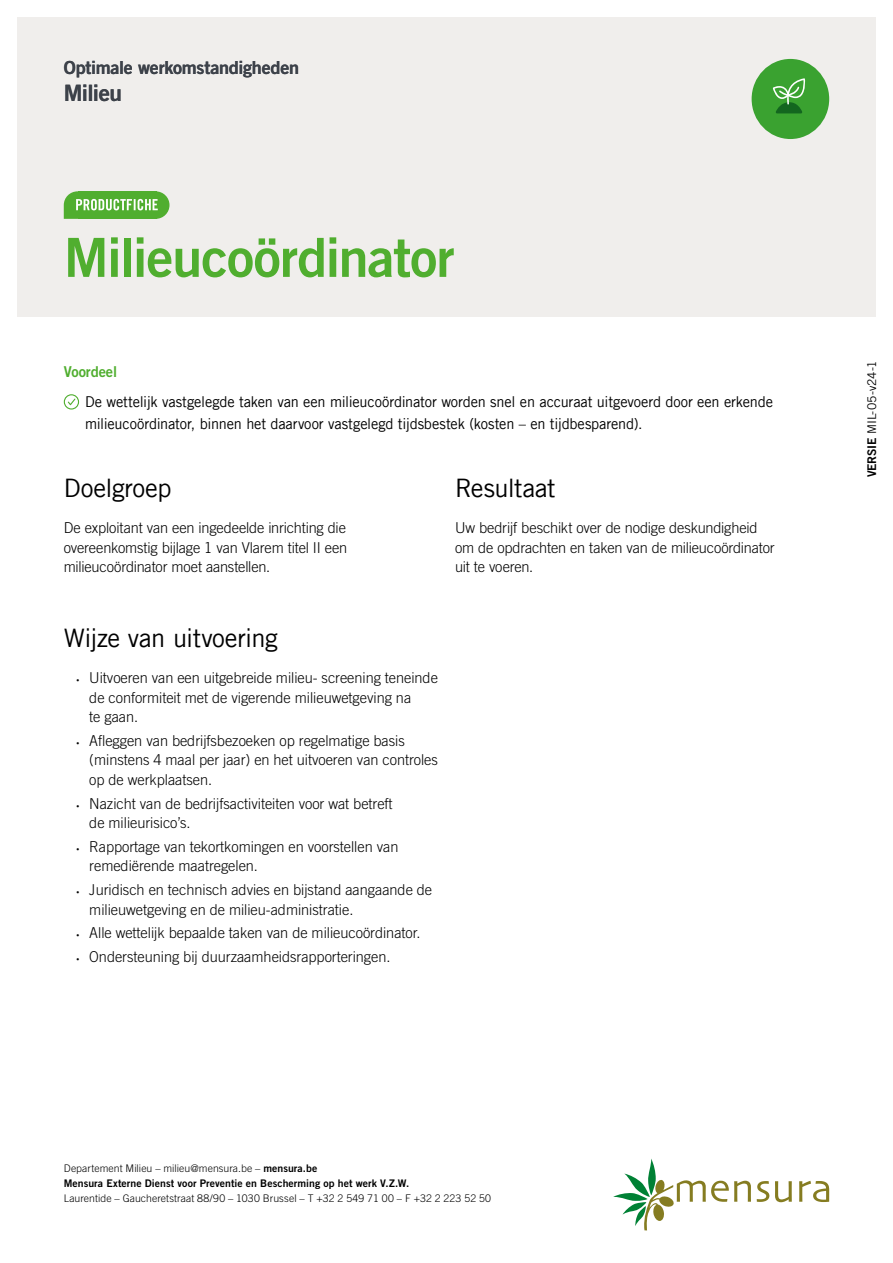
<style>
.page{position:relative;width:893px;height:1263px;background:#fff}
.page>*{position:absolute;margin:0;border:0;box-sizing:border-box;transform-origin:0 0}
.t1{font:54px "Trade Gothic LT Bold Two";letter-spacing:-.025em;color:#50ae2f}
.t2{font:25.5px "Trade Gothic LT";letter-spacing:-.02em;color:#000}
.t3{font:22.5px "Trade Gothic LT Bold Two";letter-spacing:-.03em;color:#3d424a}
.t4{font:18px "Trade Gothic LT Bold Two";letter-spacing:-.015em;color:#3d424a}
.t5{font:300 15px/19.5px "Trade Gothic LT";letter-spacing:-.005em;color:#000}
.t6{font:15px/22.5px "Trade Gothic LT";letter-spacing:-.01em;color:#000}
.t7{font:15px "Trade Gothic LT Bold Two";letter-spacing:-.005em;color:#50ae2f}
.t8{font:12px "Trade Gothic LT";letter-spacing:-.02em;color:#000}
.t9{font:300 10.5px "Trade Gothic LT";letter-spacing:.005em;color:#000}
.t10{font:10.5px "Trade Gothic LT Bold Two";letter-spacing:.005em;color:#000}
.s1{font-family:"Myriad Pro";font-weight:400;font-size:10.5px}
.s2{font-family:"Trade Gothic LT Bold Two";font-weight:400}
.s3{font-family:"Trade Gothic LT Bold Two"}
</style>
<div class="page">
<div style="left:17px;top:17px;width:859px;height:299px;background:#f0eeec"></div>
<div style="left:752px;top:59px;width:77px;height:80px;background:#3aa230;border-radius:50%"></div>
<svg style="left:773px;top:78px;width:33px;height:35px"></svg>
<svg style="left:757px;top:1181px;width:12px;height:21px"></svg>
<svg style="left:775px;top:1181px;width:17px;height:21px"></svg>
<svg style="left:799px;top:1181px;width:30px;height:21px"></svg>
<svg style="left:613px;top:1158px;width:138px;height:72px"></svg>
<svg style="left:63px;top:394px;width:17px;height:16px"></svg>
<div style="left:142px;top:191px;width:27px;height:28px;background:#50ae2f;border-radius:50%"></div>
<svg style="left:64px;top:191px;width:94px;height:28px"></svg>
<p class="t4" style="left:64px;top:57px;width:237px">Optimale werkomstandigheden</p>
<h3 class="t3" style="left:64px;top:79px;width:60px">Milieu</h3>
<h1 class="t1" style="left:64px;top:224px;width:392px">Milieucoördinator</h1>
<p class="t7" style="left:64px;top:362px;width:55px">Voordeel</p>
<p class="t6" style="left:85px;top:390px;width:689px">De wettelijk vastgelegde taken van een milieucoördinator worden snel en accuraat uitgevoerd door een erkende milieucoördinator, binnen het daarvoor vastgelegd tijdsbestek (kosten – en tijdbesparend).</p>
<h2 class="t2" style="left:64px;top:472px;width:109px">Doelgroep</h2>
<p class="t5" style="left:64px;top:518px;width:285px;text-align:justify">De exploitant van een ingedeelde inrichting die overeenkomstig bijlage 1 van Vlarem titel II een milieucoördinator moet aanstellen.</p>
<h2 class="t2" style="left:455px;top:472px;width:102px">Resultaat</h2>
<p class="t5" style="left:455px;top:518px;width:321px">Uw bedrijf beschikt over de nodige deskundigheid om de opdrachten en taken van de milieucoördinator uit te voeren.</p>
<h2 class="t2" style="left:64px;top:622px;width:216px">Wijze van uitvoering</h2>
<p class="t5" style="left:89px;top:668px;width:350px;text-indent:-13px"><span class="s1">•</span> Uitvoeren van een uitgebreide milieu- screening teneinde de conformiteit met de vigerende milieuwetgeving na<br>te gaan.</p>
<p class="t5" style="left:89px;top:730px;width:350px;text-indent:-13px"><span class="s1">•</span> Afleggen van bedrijfsbezoeken op regelmatige basis (minstens 4 maal per jaar) en het uitvoeren van controles op de werkplaatsen.</p>
<p class="t5" style="left:89px;top:793px;width:305px;text-indent:-13px"><span class="s1">•</span> Nazicht van de bedrijfsactiviteiten voor wat betreft de milieurisico’s.</p>
<p class="t5" style="left:89px;top:836px;width:311px;text-indent:-13px"><span class="s1">•</span> Rapportage van tekortkomingen en voorstellen van remediërende maatregelen.</p>
<p class="t5" style="left:89px;top:880px;width:344px;text-indent:-13px"><span class="s1">•</span> Juridisch en technisch advies en bijstand aangaande de milieuwetgeving en de milieu-administratie.</p>
<p class="t5" style="left:77px;top:923px;width:346px"><span class="s1">•</span> Alle wettelijk bepaalde taken van de milieucoördinator.</p>
<p class="t5" style="left:77px;top:947px;width:315px"><span class="s1">•</span> Ondersteuning bij duurzaamheidsrapporteringen.</p>
<p class="t9" style="left:64px;top:1162px;width:255px">Departement Milieu – milieu@mensura.be – <span class="s2">mensura.be</span></p>
<p class="t10" style="left:64px;top:1176px;width:347px">Mensura Externe Dienst voor Preventie en Bescherming op het werk V.Z.W.</p>
<p class="t9" style="left:64px;top:1192px;width:429px">Laurentide – Gaucheretstraat 88/90 – 1030 Brussel – T +32 2 549 71 00 – F +32 2 223 52 50</p>
<p class="t8" style="left:865px;top:477px;width:118px;rotate:-90deg"><span class="s3">VERSIE</span> MIL-05-v24-1</p>
</div>
